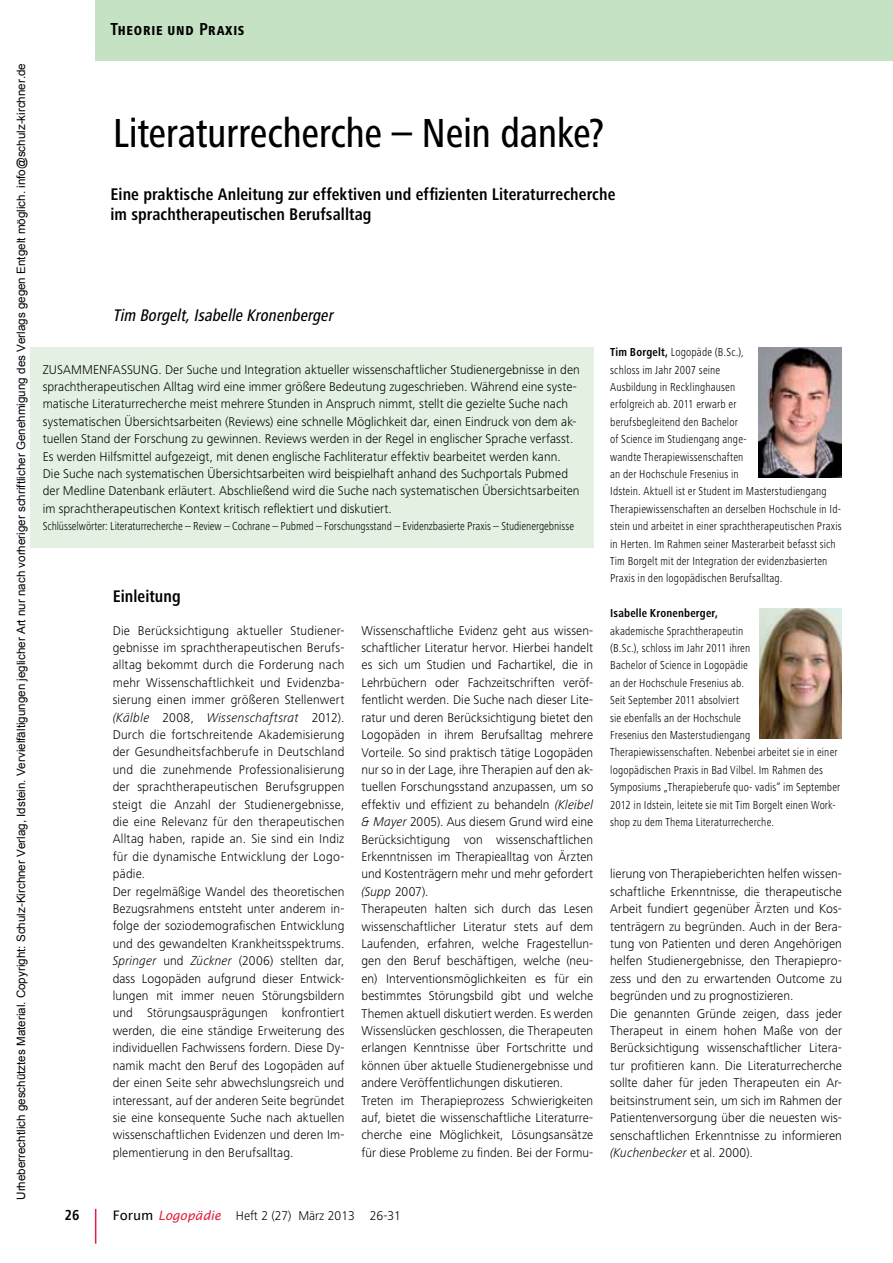
<style>
.page{position:relative;width:893px;height:1263px;background:#fff}
.page>*{position:absolute;margin:0;border:0;box-sizing:border-box;transform-origin:0 0}
.t1{font:500 condensed 42px "Frutiger Next LT";letter-spacing:-.015em;color:#000}
.t2{font:700 condensed 17.4px/20.2px "Frutiger Next LT";letter-spacing:.005em;color:#000}
.t3{font:italic 500 condensed 17.4px "Frutiger Next LT";color:#000}
.t4{font:700 condensed 15px "Frutiger Next LT";color:#000}
.t5{font:800 condensed 13.5px "Frutiger Next LT";letter-spacing:.055em;color:#000}
.t6{font:300 13.2px/17.4px "Frutiger Next LT";letter-spacing:.005em;color:#000}
.t7{font:300 condensed 12px/17.4px "Frutiger Next LT";letter-spacing:.01em;color:#000}
.t8{font:700 condensed 12px "Frutiger Next LT";letter-spacing:.015em;color:#000}
.t9{font:11.55px "Arial";color:#000}
.s1{font-weight:700;font-size:18px}
.s2{font-style:italic}
.s3{font-weight:700}
.s4{font-family:"Lucida Sans Unicode";font-weight:400}
.s5{font-family:"Lucida Sans";font-weight:400;font-style:italic;font-size:12.75px;color:#e11e3c}
</style>
<div class="page">
<hr style="left:95px;top:1209px;width:1px;height:34px;background:#e11e3c">
<div style="left:96px;top:0;width:797px;height:61px;background:#c5e2c5"></div>
<div style="left:30px;top:347px;width:563px;height:200px;background:#e3f1e3"></div>
<img style="left:759px;top:347px;width:82px;height:131px">
<img style="left:759px;top:609px;width:83px;height:130px">
<p class="t9" style="left:14px;top:1200px;width:1138px;rotate:-90deg">Urheberrechtlich geschütztes Material. Copyright: Schulz-Kirchner Verlag, Idstein. Vervielfältigungen jeglicher Art nur nach vorheriger schriftlicher Genehmigung des Verlags gegen Entgelt möglich. info@schulz-kirchner.de</p>
<p class="t5" style="left:111px;top:23px;width:135px"><span class="s1">T</span>HEORIE UND <span class="s1">P</span>RAXIS</p>
<h1 class="t1" style="left:113px;top:110px;width:493px">Literaturrecherche – Nein danke?</h1>
<h2 class="t2" style="left:111px;top:184px;width:506px">Eine praktische Anleitung zur effektiven und effizienten Literaturrecherche im sprachtherapeutischen Berufsalltag</h2>
<h2 class="t3" style="left:113px;top:306px;width:225px">Tim Borgelt,Isabelle Kronenberger</h2>
<p class="t6" style="left:43px;top:360px;width:539px">ZUSAMMENFASSUNG. Der Suche und Integration aktueller wissenschaftlicher Studienergebnisse in den sprachtherapeutischen Alltag wird eine immer größere Bedeutung zugeschrieben. Während eine syste&shy;matische Literaturrecherche meist mehrere Stunden in Anspruch nimmt, stellt die gezielte Suche nach systematischen Übersichtsarbeiten (Reviews) eine schnelle Möglichkeit dar, einen Eindruck von dem ak&shy;tuellen Stand der Forschung zu gewinnen. Reviews werden in der Regel in englischer Sprache verfasst.<br>Es werden Hilfsmittel aufgezeigt, mit denen englische Fachliteratur effektiv bearbeitet werden kann.<br>Die Suche nach systematischen Übersichtsarbeiten wird beispielhaft anhand des Suchportals Pubmed der Medline Datenbank erläutert. Abschließend wird die Suche nach systematischen Übersichtsarbeiten im sprachtherapeutischen Kontext kritisch reflektiert und diskutiert.</p>
<p class="t7" style="left:43px;top:517px;width:533px">Schlüsselwörter: Literaturrecherche – Review – Cochrane – Pubmed – Forschungsstand – Evidenzbasierte Praxis – Studienergebnisse</p>
<h2 class="t2" style="left:113px;top:586px;width:70px">Einleitung</h2>
<p class="t6" style="left:113px;top:621px;width:233px">Die Berücksichtigung aktueller Studiener&shy;gebnisse im sprachtherapeutischen Berufs&shy;alltag bekommt durch die Forderung nach mehr Wissenschaftlichkeit und Evidenzba&shy;sierung einen immer größeren Stellenwert <span class="s2">(Kälble</span> 2008, <span class="s2">Wissenschaftsrat</span> 2012).<br>Durch die fortschreitende Akademisierung der Gesundheitsfachberufe in Deutschland und die zunehmende Professionalisierung der sprachtherapeutischen Berufsgruppen steigt die Anzahl der Studienergebnisse, die eine Relevanz für den therapeutischen Alltag haben, rapide an. Sie sind ein Indiz für die dynamische Entwicklung der Logo&shy;pädie.<br>Der regelmäßige Wandel des theoretischen Bezugsrahmens entsteht unter anderem in&shy;folge der soziodemografischen Entwicklung und des gewandelten Krankheitsspektrums.<br><span class="s2">Springer</span> und <span class="s2">Zückner</span> (2006) stellten dar, dass Logopäden aufgrund dieser Entwick&shy;lungen mit immer neuen Störungsbildern und Störungsausprägungen konfrontiert werden, die eine ständige Erweiterung des individuellen Fachwissens fordern. Diese Dy&shy;namik macht den Beruf des Logopäden auf der einen Seite sehr abwechslungsreich und interessant, auf der anderen Seite begründet sie eine konsequente Suche nach aktuellen wissenschaftlichen Evidenzen und deren Im&shy;plementierung in den Berufsalltag.</p>
<p class="t6" style="left:361px;top:622px;width:233px">Wissenschaftliche Evidenz geht aus wissen&shy;schaftlicher Literatur hervor. Hierbei handelt es sich um Studien und Fachartikel, die in Lehrbüchern oder Fachzeitschriften veröf&shy;fentlicht werden. Die Suche nach dieser Lite&shy;ratur und deren Berücksichtigung bietet den Logopäden in ihrem Berufsalltag mehrere Vorteile. So sind praktisch tätige Logopäden nur so in der Lage, ihre Therapien auf den ak&shy;tuellen Forschungsstand anzupassen, um so effektiv und effizient zu behandeln <span class="s2">(Kleibel &amp; Mayer</span> 2005). Aus diesem Grund wird eine Berücksichtigung von wissenschaftlichen Erkenntnissen im Therapiealltag von Ärzten und Kostenträgern mehr und mehr gefordert <span class="s2">(Supp</span> 2007).<br>Therapeuten halten sich durch das Lesen wissenschaftlicher Literatur stets auf dem Laufenden, erfahren, welche Fragestellun&shy;gen den Beruf beschäftigen, welche (neu&shy;en) Interventionsmöglichkeiten es für ein bestimmtes Störungsbild gibt und welche Themen aktuell diskutiert werden. Es werden Wissenslücken geschlossen, die Therapeuten erlangen Kenntnisse über Fortschritte und können über aktuelle Studienergebnisse und andere Veröffentlichungen diskutieren.<br>Treten im Therapieprozess Schwierigkeiten auf, bietet die wissenschaftliche Literaturre&shy;cherche eine Möglichkeit, Lösungsansätze für diese Probleme zu finden. Bei der Formu-</p>
<p class="t7" style="left:610px;top:343px;width:233px"><span class="s3">Tim Borgelt,</span> Logopäde (B.Sc.),<br>schloss im Jahr 2007 seine<br>Ausbildung in Recklinghausen<br>erfolgreich ab. 2011 erwarb er<br>berufsbegleitend den Bachelor<br>of Science im Studiengang ange-<br>wandte Therapiewissenschaften<br>an der Hochschule Fresenius in<br>Idstein. Aktuell ist er Student im Masterstudiengang Therapiewissenschaften an derselben Hochschule in Id&shy;stein und arbeitet in einer sprachtherapeutischen Praxis in Herten. Im Rahmen seiner Masterarbeit befasst sich Tim Borgelt mit der Integration der evidenzbasierten Praxis in den logopädischen Berufsalltag.</p>
<p class="t8" style="left:610px;top:606px;width:109px">Isabelle Kronenberger,</p>
<p class="t7" style="left:610px;top:622px;width:232px">akademische Sprachtherapeutin<br>(B.Sc.), schloss im Jahr 2011 ihren<br>Bachelor of Science in Logopädie<br>an der Hochschule Fresenius ab.<br>Seit September 2011 absolviert<br>sie ebenfalls an der Hochschule<br>Fresenius den Masterstudiengang Therapiewissenschaften. Nebenbei arbeitet sie in einer logopädischen Praxis in Bad Vilbel. Im Rahmen des Symposiums „Therapieberufe quo- vadis“ im September 2012 in Idstein, leitete sie mit Tim Borgelt einen Work&shy;shop zu dem Thema Literaturrecherche.</p>
<p class="t6" style="left:610px;top:865px;width:233px">lierung von Therapieberichten helfen wissen&shy;schaftliche Erkenntnisse, die therapeutische Arbeit fundiert gegenüber Ärzten und Kos&shy;tenträgern zu begründen. Auch in der Bera&shy;tung von Patienten und deren Angehörigen helfen Studienergebnisse, den Therapiepro&shy;zess und den zu erwartenden Outcome zu begründen und zu prognostizieren.<br>Die genannten Gründe zeigen, dass jeder Therapeut in einem hohen Maße von der Berücksichtigung wissenschaftlicher Litera&shy;tur profitieren kann. Die Literaturrecherche sollte daher für jeden Therapeuten ein Ar&shy;beitsinstrument sein, um sich im Rahmen der Patientenversorgung über die neuesten wis&shy;senschaftlichen Erkenntnisse zu informieren <span class="s2">(Kuchenbecker</span> et al. 2000).</p>
<p class="t4" style="left:65px;top:1206px;width:16px">26</p>
<p class="t6" style="left:113px;top:1207px;width:290px"><span class="s4">Forum</span> <span class="s5">Logopädie</span> Heft 2 (27) März 2013 26-31</p>
</div>
